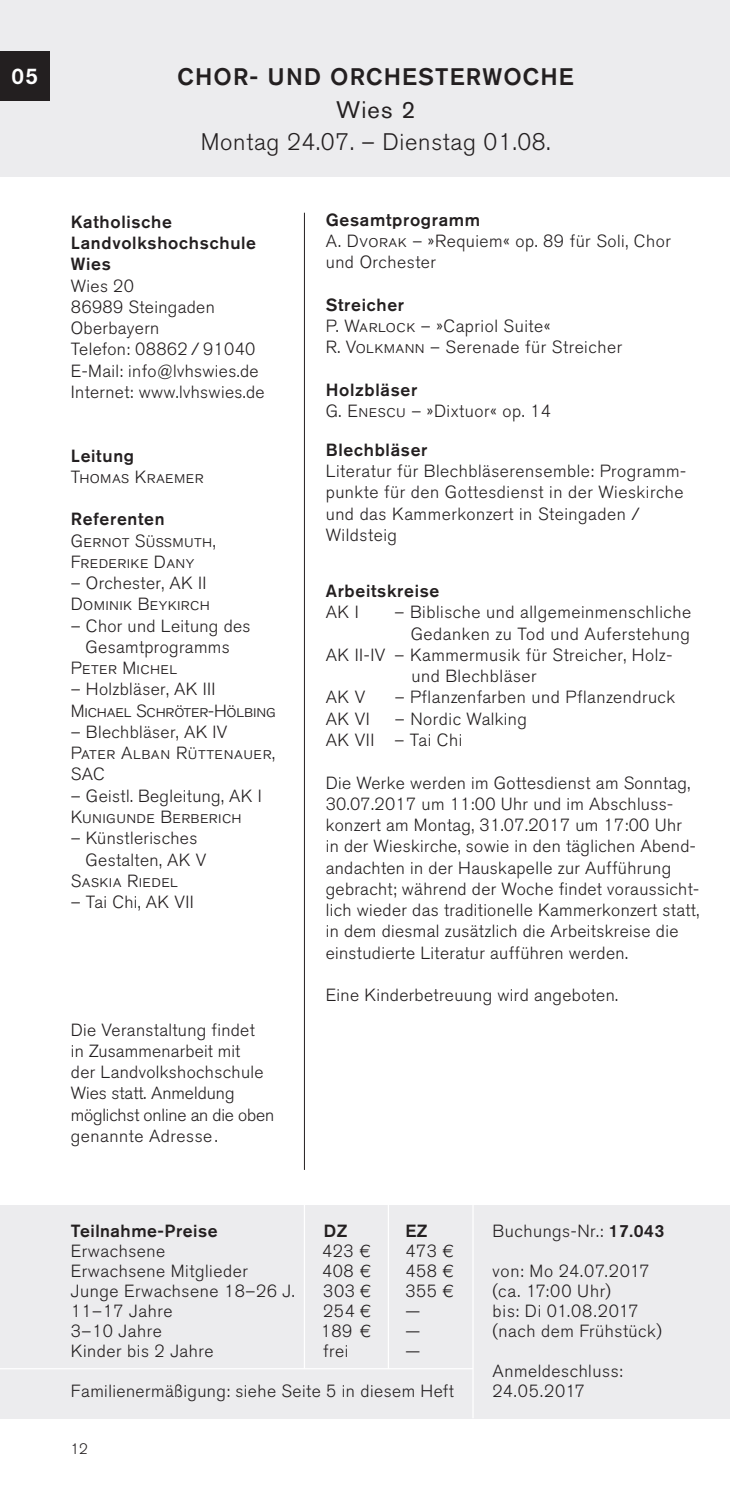
<style>
.page{position:relative;width:730px;height:1489px;background:#fff}
.page>*{position:absolute;margin:0;border:0;box-sizing:border-box;transform-origin:0 0}
.t1{font:300 23.75px "Akzidenz Grotesk BQ";letter-spacing:.03em;color:#231f20}
.t2{font:500 23.75px "Akzidenz Grotesk BQ";letter-spacing:.05em;color:#231f20}
.t3{font:23.75px "Akzidenz Grotesk BQ";color:#231f20}
.t4{font:500 22.5px "Akzidenz Grotesk BQ";color:#fff}
.t5{font:300 17.5px/21.2px "Akzidenz Grotesk BQ";letter-spacing:.02em;color:#231f20}
.t6{font:17.5px/21.2px "Akzidenz Grotesk BQ Light SC";letter-spacing:.02em;color:#231f20}
.t7{font:500 17.5px/21.2px "Akzidenz Grotesk BQ";letter-spacing:.04em;color:#231f20}
.t8{font:17.5px "Akzidenz Grotesk BQ Light SC";letter-spacing:-.01em;color:#231f20}
.t9{font:300 15px "Akzidenz Grotesk BQ";color:#231f20}
.s1{font-weight:500}
.s2{font-family:"Akzidenz Grotesk BQ Light SC";font-weight:400}
</style>
<div class="page">
<div style="left:0;top:0;width:730px;height:177px;background:#ececee"></div>
<div style="left:0;top:1204px;width:730px;height:214px;background:#ececee"></div>
<hr style="left:472px;top:1196px;width:2px;height:222px;background:#fff">
<hr style="left:388px;top:1196px;width:1px;height:172px;background:#fff">
<hr style="left:304px;top:1196px;width:1px;height:172px;background:#fff">
<hr style="left:304px;top:213px;width:1px;height:956px;background:#231f20">
<hr style="left:0;top:1367px;width:473px;height:2px;background:#fff">
<div style="left:0;top:51px;width:50px;height:50px;background:#231f20"></div>
<p class="t4" style="left:12px;top:62px;width:28px">05</p>
<h1 class="t2" style="left:177px;top:62px;width:398px">CHOR- UND ORCHESTERWOCHE</h1>
<h1 class="t3" style="left:336px;top:95px;width:81px">Wies 2</h1>
<h1 class="t1" style="left:201px;top:129px;width:351px">Montag 24.07. – Dienstag 01.08.</h1>
<p class="t7" style="left:71px;top:211px;width:187px">Katholische<br>Landvolkshochschule<br>Wies</p>
<p class="t5" style="left:71px;top:275px;width:195px">Wies 20<br>86989 Steingaden<br>Oberbayern<br>Telefon: 08862 / 91040<br>E-Mail: info@lvhswies.de<br>Internet: www.lvhswies.de</p>
<p class="t7" style="left:71px;top:444px;width:65px">Leitung</p>
<p class="t6" style="left:71px;top:466px;width:134px">Thomas Kraemer</p>
<p class="t7" style="left:71px;top:508px;width:95px">Referenten</p>
<p class="t6" style="left:71px;top:530px;width:146px">Gernot Süßmuth,<br>Frederike Dany</p>
<p class="t5" style="left:71px;top:573px;width:137px">– Orchester, AK II</p>
<p class="t6" style="left:71px;top:594px;width:141px">Dominik Beykirch</p>
<p class="t5" style="left:71px;top:615px;width:181px;text-align:center">– Chor und Leitung des<br>Gesamtprogramms</p>
<p class="t6" style="left:71px;top:657px;width:108px">Peter Michel</p>
<p class="t5" style="left:71px;top:679px;width:146px">– Holzbläser, AK III</p>
<p class="t8" style="left:71px;top:700px;width:206px">Michael Schröter-Hölbing</p>
<p class="t5" style="left:71px;top:721px;width:158px">– Blechbläser, AK IV</p>
<p class="t6" style="left:71px;top:742px;width:206px">Pater Alban Rüttenauer,<br>SAC</p>
<p class="t5" style="left:71px;top:785px;width:192px">– Geistl. Begleitung, AK I</p>
<p class="t6" style="left:71px;top:806px;width:172px">Kunigunde Berberich</p>
<p class="t5" style="left:85px;top:827px;width:122px;text-indent:-15px">– Künstlerisches<br>Gestalten, AK V</p>
<p class="t6" style="left:71px;top:870px;width:109px">Saskia Riedel</p>
<p class="t5" style="left:71px;top:891px;width:124px">– Tai Chi, AK VII</p>
<p class="t5" style="left:71px;top:1019px;width:205px">Die Veranstaltung findet<br>in Zusammenarbeit mit<br>der Landvolkshochschule<br>Wies statt. Anmeldung möglichst online an die oben genannte Adresse.</p>
<p class="t5" style="left:326px;top:209px;width:347px"><span class="s1">Gesamtprogramm<br></span><span class="s2">A. Dvorak</span> – »Requiem« op. 89 für Soli, Chor und Orchester</p>
<p class="t5" style="left:326px;top:294px;width:298px"><span class="s1">Streicher<br></span><span class="s2">P. Warlock</span> – »Capriol Suite«<br><span class="s2">R. Volkmann</span> – Serenade für Streicher</p>
<p class="t5" style="left:326px;top:379px;width:227px"><span class="s1">Holzbläser<br></span><span class="s2">G. Enescu</span> – »Dixtuor« op. 14</p>
<p class="t7" style="left:326px;top:438px;width:103px">Blechbläser</p>
<p class="t5" style="left:326px;top:460px;width:362px">Literatur für Blechbläserensemble: Programm&shy;punkte für den Gottesdienst in der Wieskirche und das Kammerkonzert in Steingaden / Wildsteig</p>
<p class="t7" style="left:326px;top:580px;width:115px">Arbeitskreise</p>
<p class="t5" style="left:326px;top:602px;width:35px">AK I</p>
<p class="t5" style="left:395px;top:602px;width:298px">– Biblische und allgemeinmenschliche</p>
<p class="t5" style="left:411px;top:623px;width:281px">Gedanken zu Tod und Auferstehung</p>
<p class="t5" style="left:326px;top:644px;width:348px">AK II-IV – Kammermusik für Streicher, Holz-</p>
<p class="t5" style="left:411px;top:666px;width:127px">und Blechbläser</p>
<p class="t5" style="left:326px;top:687px;width:41px">AK V</p>
<p class="t5" style="left:395px;top:687px;width:282px">– Pflanzenfarben und Pflanzendruck</p>
<p class="t5" style="left:326px;top:708px;width:46px">AK VI</p>
<p class="t5" style="left:326px;top:708px;width:203px;text-indent:69px">– Nordic Walking<br>AK VII – Tai Chi</p>
<p class="t5" style="left:326px;top:772px;width:375px">Die Werke werden im Gottesdienst am Sonntag, 30.07.2017 um 11:00 Uhr und im Abschluss&shy;konzert am Montag, 31.07.2017 um 17:00 Uhr in der Wieskirche, sowie in den täglichen Abend&shy;andachten in der Hauskapelle zur Aufführung gebracht; während der Woche findet voraussicht&shy;lich wieder das traditionelle Kammerkonzert statt, in dem diesmal zusätzlich die Arbeitskreise die einstudierte Literatur aufführen werden.</p>
<p class="t5" style="left:326px;top:984px;width:294px">Eine Kinderbetreuung wird angeboten.</p>
<p class="t7" style="left:71px;top:1219px;width:148px">Teilnahme-Preise</p>
<p class="t5" style="left:71px;top:1241px;width:225px;line-height:20px">Erwachsene<br>Erwachsene Mitglieder<br>Junge Erwachsene 18–26 J.<br>11–17 Jahre<br>3–10 Jahre<br>Kinder bis 2 Jahre</p>
<p class="t5" style="left:71px;top:1380px;width:384px">Familienermäßigung: siehe Seite 5 in diesem Heft</p>
<p class="t7" style="left:324px;top:1219px;width:25px">DZ</p>
<p class="t5" style="left:321px;top:1241px;width:52px;line-height:20px;text-align:justify">423 € 408 € 303 € 254 € 189 € frei</p>
<p class="t7" style="left:405px;top:1219px;width:24px">EZ</p>
<p class="t5" style="left:405px;top:1241px;width:50px;line-height:20px">473 €<br>458 €<br>355 € —<br>—<br>—</p>
<p class="t9" style="left:71px;top:1440px;width:19px">12</p>
<p class="t5" style="left:493px;top:1220px;width:173px">Buchungs-Nr.: <span class="s1">17.043</span></p>
<p class="t5" style="left:493px;top:1261px;width:171px;line-height:20px">von: Mo 24.07.2017 (ca. 17:00 Uhr)<br>bis: Di 01.08.2017 (nach dem Frühstück)</p>
<p class="t5" style="left:493px;top:1361px;width:132px;line-height:20px">Anmeldeschluss:<br>24.05.2017</p>
</div>
